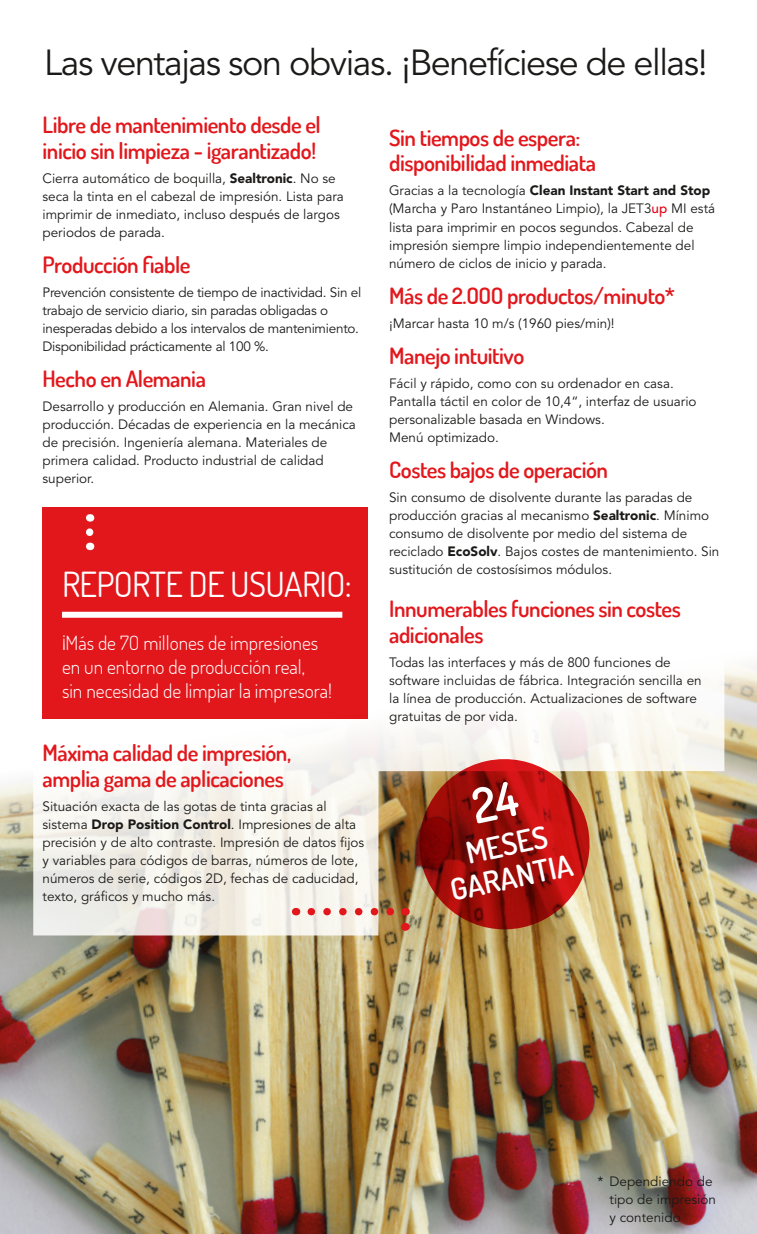
<style>
.page{position:relative;width:757px;height:1234px;background:#fff}
.page>*{position:absolute;margin:0;border:0;box-sizing:border-box;transform-origin:0 0}
.t1{font:36px "Avenir LT Std";letter-spacing:-.04em;color:#1b1a19}
.t2{font:34.5px "Dosis";letter-spacing:-.02em;color:#fff}
.t3{font:600 30px "Dosis";color:#fff}
.t4{font:600 22.5px/25.5px "Dosis";letter-spacing:-.02em;color:#e2171c}
.t5{font:300 19.5px "Dosis";color:#fff}
.t6{font:13.5px/18px "Avenir LT Std";color:#1b1a19}
.t7{font:13.5px/18px "Avenir LT Std";letter-spacing:-.02em;color:#1b1a19}
.s1{font-family:"Avenir LT Pro";font-weight:900}
.s2{font-weight:500;color:#e30614}
</style>
<div class="page">
<img style="left:0;top:666px;width:757px;height:567px">
<svg style="left:756px;top:990px;width:1px;height:243px"></svg>
<svg style="left:33px;top:666px;width:691px;height:269px"></svg>
<div style="left:42px;top:507px;width:326px;height:211px;background:#e2171c"></div>
<div style="left:62px;top:611px;width:280px;height:6px;background:#fff"></div>
<svg style="left:86px;top:532px;width:7px;height:18px"></svg>
<svg style="left:311px;top:751px;width:286px;height:186px;background:#bf7666"></svg>
<p class="t1" style="left:44px;top:42px;width:665px">Las ventajas son obvias. ¡Benefíciese de ellas!</p>
<p class="t4" style="left:43px;top:111px;width:280px">Libre de mantenimiento desde el</p>
<p class="t4" style="left:43px;top:137px;width:275px">inicio sin limpieza - ¡garantizado!</p>
<p class="t6" style="left:43px;top:169px;width:295px">Cierra automático de boquilla, <span class="s1">Sealtronic</span>. No se</p>
<p class="t6" style="left:43px;top:187px;width:303px">seca la tinta en el cabezal de impresión. Lista para imprimir de inmediato, incluso después de largos periodos de parada.</p>
<p class="t4" style="left:43px;top:251px;width:149px">Producción fiable</p>
<p class="t7" style="left:43px;top:283px;width:320px">Prevención consistente de tiempo de inactividad. Sin el trabajo de servicio diario, sin paradas obligadas o</p>
<p class="t7" style="left:43px;top:319px;width:318px">inesperadas debido a los intervalos de mantenimiento.<br>Disponibilidad prácticamente al 100 %.</p>
<p class="t4" style="left:43px;top:365px;width:165px">Hecho en Alemania</p>
<p class="t6" style="left:43px;top:397px;width:315px">Desarrollo y producción en Alemania. Gran nivel de producción. Décadas de experiencia en la mecánica de precisión. Ingeniería alemana. Materiales de primera calidad. Producto industrial de calidad superior.</p>
<p class="t2" style="left:62px;top:562px;width:291px">REPORTE DE USUARIO:</p>
<p class="t5" style="left:62px;top:629px;width:258px">¡Más de 7O millones de impresiones</p>
<p class="t5" style="left:62px;top:653px;width:244px">en un entorno de producción real,</p>
<p class="t5" style="left:62px;top:677px;width:272px">sin necesidad de limpiar la impresora!</p>
<p class="t4" style="left:43px;top:739px;width:250px">Máxima calidad de impresión,</p>
<p class="t4" style="left:43px;top:765px;width:243px">amplia gama de aplicaciones</p>
<p class="t6" style="left:43px;top:797px;width:323px">Situación exacta de las gotas de tinta gracias al sistema <span class="s1">Drop Position Control</span>. Impresiones de alta precisión y de alto contraste. Impresión de datos fijos y variables para códigos de barras, números de lote, números de serie, códigos 2D, fechas de caducidad, texto, gráficos y mucho más.</p>
<p class="t4" style="left:389px;top:124px;width:193px">Sin tiempos de espera:</p>
<p class="t4" style="left:389px;top:150px;width:208px">disponibilidad inmediata</p>
<p class="t6" style="left:389px;top:182px;width:327px">Gracias a la tecnología <span class="s1">Clean Instant Start and Stop </span>(Marcha y Paro Instantáneo Limpio), la JET3<span class="s2">up</span> MI está lista para imprimir en pocos segundos. Cabezal de impresión siempre limpio independientemente del número de ciclos de inicio y parada.</p>
<p class="t4" style="left:389px;top:282px;width:287px">Más de 2.OOO productos/minuto*</p>
<p class="t6" style="left:389px;top:314px;width:227px">¡Marcar hasta 10 m/s (1960 pies/min)!</p>
<p class="t4" style="left:389px;top:342px;width:137px">Manejo intuitivo</p>
<p class="t6" style="left:389px;top:374px;width:309px">Fácil y rápido, como con su ordenador en casa.<br>Pantalla táctil en color de 10,4“, interfaz de usuario personalizable basada en Windows.</p>
<p class="t6" style="left:389px;top:428px;width:111px">Menú optimizado.</p>
<p class="t4" style="left:389px;top:456px;width:220px">Costes bajos de operación</p>
<p class="t6" style="left:389px;top:488px;width:305px">Sin consumo de disolvente durante las paradas de</p>
<p class="t6" style="left:389px;top:506px;width:322px">producción gracias al mecanismo <span class="s1">Sealtronic</span>. Mínimo</p>
<p class="t6" style="left:389px;top:524px;width:300px">consumo de disolvente por medio del sistema de</p>
<p class="t6" style="left:389px;top:542px;width:332px">reciclado <span class="s1">EcoSolv</span>. Bajos costes de mantenimiento. Sin sustitución de costosísimos módulos.</p>
<p class="t4" style="left:389px;top:595px;width:293px">Innumerables funciones sin costes adicionales</p>
<p class="t6" style="left:389px;top:653px;width:314px">Todas las interfaces y más de 800 funciones de software incluidas de fábrica. Integración sencilla en la línea de producción. Actualizaciones de software gratuitas de por vida.</p>
<p class="t3" style="left:462px;top:833px;width:84px;rotate:-12deg">MESES</p>
<p class="t3" style="left:447px;top:871px;width:126px;rotate:-12deg">GARANTIA</p>
<p class="t6" style="left:597px;top:1171px;width:117px">* Dependiendo de</p>
<p class="t6" style="left:609px;top:1189px;width:108px">tipo de impresión</p>
<p class="t6" style="left:609px;top:1207px;width:73px">y contenido</p>
</div>
